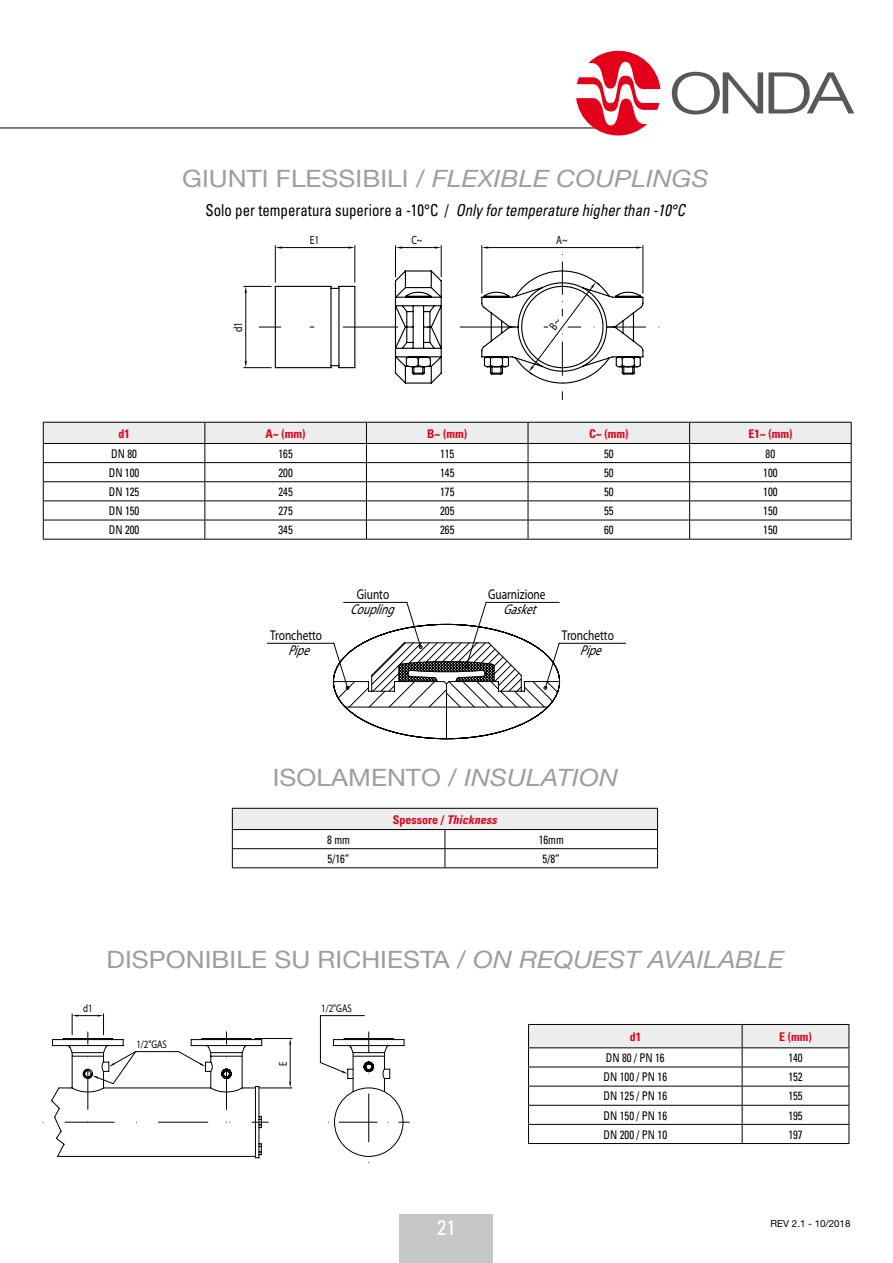
<style>
.page{position:relative;width:893px;height:1263px;background:#fff}
.page>*{position:absolute;margin:0;border:0;box-sizing:border-box;transform-origin:0 0}
.t1{font:24px "Helvetica Neue LT Std";color:#9c9e9f;scale:1.09 1}
.t2{font:condensed 21px "Univers";color:#fff}
.t3{font:condensed 16.5px "Univers";color:#000;scale:.9 1}
.t4{font:14.25px "Myriad Pro";color:#000;scale:.8 1}
.t5{font:italic 14.25px "Myriad Pro";color:#000;scale:.8 1}
.t6{font:condensed 12px "Univers";color:#000;scale:.9 1}
.t7{font:700 condensed 12px "Univers";color:#e2001a}
.t8{font:12px "Myriad Pro";color:#000;scale:.8 1}
.t9{font:11.1px "Myriad Pro";color:#000;scale:.8 1}
.t10{font:9.75px "Helvetica Neue LT Std";color:#000}
.s1{font-style:italic}
</style>
<div class="page">
<div style="left:400px;top:1214px;width:93px;height:49px;background:#c6c7c8"></div>
<hr style="left:0;top:128px;width:603px;height:1px;background:#000">
<svg style="left:576px;top:51px;width:84px;height:85px"></svg>
<svg style="left:672px;top:72px;width:182px;height:43px"></svg>
<svg style="left:43px;top:1014px;width:366px;height:149px"></svg>
<svg style="left:528px;top:1024px;width:322px;height:119px"></svg>
<hr style="left:528px;top:1143px;width:214px;height:1px;background:#000">
<hr style="left:742px;top:1143px;width:107px;height:1px;background:#000">
<svg style="left:43px;top:422px;width:809px;height:117px"></svg>
<hr style="left:43px;top:539px;width:162px;height:1px;background:#000">
<hr style="left:205px;top:539px;width:161px;height:1px;background:#000">
<hr style="left:366px;top:539px;width:162px;height:1px;background:#000">
<hr style="left:528px;top:539px;width:162px;height:1px;background:#000">
<hr style="left:690px;top:539px;width:162px;height:1px;background:#000">
<div style="left:232px;top:808px;width:426px;height:21px;background:#eceded"></div>
<hr style="left:232px;top:808px;width:213px;height:1px;background:#000">
<hr style="left:445px;top:808px;width:213px;height:1px;background:#000">
<hr style="left:232px;top:829px;width:213px;height:1px;background:#000">
<hr style="left:445px;top:829px;width:213px;height:1px;background:#000">
<hr style="left:232px;top:848px;width:213px;height:1px;background:#000">
<svg style="left:232px;top:809px;width:1px;height:58px"></svg>
<hr style="left:445px;top:848px;width:213px;height:1px;background:#000">
<svg style="left:445px;top:830px;width:1px;height:37px"></svg>
<svg style="left:657px;top:809px;width:1px;height:58px"></svg>
<hr style="left:232px;top:867px;width:213px;height:1px;background:#000">
<hr style="left:445px;top:867px;width:213px;height:1px;background:#000">
<svg style="left:267px;top:602px;width:359px;height:138px"></svg>
<hr style="left:481px;top:246px;width:1px;height:47px;background:#000">
<hr style="left:642px;top:246px;width:1px;height:47px;background:#000">
<hr style="left:488px;top:247px;width:148px;height:1px;background:#000">
<svg style="left:482px;top:246px;width:6px;height:3px"></svg>
<svg style="left:636px;top:246px;width:7px;height:3px"></svg>
<hr style="left:395px;top:246px;width:1px;height:31px;background:#000">
<hr style="left:441px;top:246px;width:1px;height:31px;background:#000">
<hr style="left:402px;top:247px;width:33px;height:1px;background:#000">
<svg style="left:396px;top:246px;width:6px;height:3px"></svg>
<svg style="left:435px;top:246px;width:6px;height:3px"></svg>
<hr style="left:354px;top:246px;width:1px;height:36px;background:#000">
<hr style="left:275px;top:246px;width:1px;height:36px;background:#000">
<hr style="left:282px;top:247px;width:66px;height:1px;background:#000">
<svg style="left:348px;top:246px;width:7px;height:3px"></svg>
<svg style="left:275px;top:246px;width:7px;height:3px"></svg>
<svg style="left:244px;top:255px;width:415px;height:144px"></svg>
<h1 class="t1" style="left:182px;top:164px;width:485px">GIUNTI FLESSIBILI / <span class="s1">FLEXIBLE COUPLINGS</span></h1>
<h3 class="t3" style="left:206px;top:199px;width:534px">Solo per temperatura superiore a -10°C / <span class="s1">Only for temperature higher than -10°C</span></h3>
<p class="t8" style="left:231px;top:332px;width:14px;rotate:-90deg">d1</p>
<p class="t8" style="left:310px;top:232px;width:14px">E1</p>
<p class="t8" style="left:411px;top:232px;width:16px">C~</p>
<p class="t8" style="left:556px;top:232px;width:16px">A~</p>
<p class="t7" style="left:118px;top:426px;width:13px">d1</p>
<p class="t7" style="left:266px;top:426px;width:41px">A~ (mm)</p>
<p class="t7" style="left:427px;top:426px;width:41px">B~ (mm)</p>
<p class="t7" style="left:589px;top:426px;width:41px">C~ (mm)</p>
<p class="t7" style="left:748px;top:426px;width:45px">E1~ (mm)</p>
<p class="t6" style="left:111px;top:446px;width:30px">DN 80</p>
<p class="t6" style="left:278px;top:446px;width:17px">165</p>
<p class="t6" style="left:440px;top:446px;width:17px">115</p>
<p class="t6" style="left:604px;top:446px;width:12px">50</p>
<p class="t6" style="left:766px;top:446px;width:12px">80</p>
<p class="t6" style="left:109px;top:465px;width:35px">DN 100</p>
<p class="t6" style="left:278px;top:465px;width:17px">200</p>
<p class="t6" style="left:440px;top:465px;width:17px">145</p>
<p class="t6" style="left:604px;top:465px;width:12px">50</p>
<p class="t6" style="left:763px;top:465px;width:17px">100</p>
<p class="t6" style="left:109px;top:484px;width:35px">DN 125</p>
<p class="t6" style="left:278px;top:484px;width:17px">245</p>
<p class="t6" style="left:440px;top:484px;width:17px">175</p>
<p class="t6" style="left:604px;top:484px;width:12px">50</p>
<p class="t6" style="left:763px;top:484px;width:17px">100</p>
<p class="t6" style="left:109px;top:503px;width:35px">DN 150</p>
<p class="t6" style="left:278px;top:503px;width:17px">275</p>
<p class="t6" style="left:440px;top:503px;width:17px">205</p>
<p class="t6" style="left:604px;top:503px;width:12px">55</p>
<p class="t6" style="left:763px;top:503px;width:17px">150</p>
<p class="t6" style="left:109px;top:522px;width:35px">DN 200</p>
<p class="t6" style="left:278px;top:522px;width:17px">345</p>
<p class="t6" style="left:440px;top:522px;width:17px">265</p>
<p class="t6" style="left:604px;top:522px;width:12px">60</p>
<p class="t6" style="left:763px;top:522px;width:17px">150</p>
<p class="t4" style="left:270px;top:627px;width:67px">Tronchetto</p>
<p class="t4" style="left:357px;top:586px;width:42px">Giunto</p>
<p class="t5" style="left:350px;top:601px;width:63px">Coupling</p>
<p class="t4" style="left:488px;top:586px;width:73px">Guarnizione</p>
<p class="t5" style="left:503px;top:601px;width:50px">Gasket</p>
<p class="t4" style="left:562px;top:627px;width:67px">Tronchetto</p>
<p class="t5" style="left:288px;top:641px;width:35px">Pipe</p>
<p class="t5" style="left:580px;top:641px;width:35px">Pipe</p>
<h1 class="t1" style="left:273px;top:763px;width:318px">ISOLAMENTO / <span class="s1">INSULATION</span></h1>
<p class="t7" style="left:393px;top:812px;width:105px">Spessore / <span class="s1">Thickness</span></p>
<p class="t6" style="left:327px;top:832px;width:27px">8 mm</p>
<p class="t6" style="left:539px;top:832px;width:29px">16mm</p>
<p class="t6" style="left:328px;top:851px;width:26px">5/16”</p>
<p class="t6" style="left:543px;top:851px;width:21px">5/8”</p>
<p class="t9" style="left:83px;top:1002px;width:13px">d1</p>
<h1 class="t1" style="left:107px;top:945px;width:623px">DISPONIBILE SU RICHIESTA / <span class="s1">ON REQUEST AVAILABLE</span></h1>
<p class="t9" style="left:136px;top:1037px;width:40px">1/2"GAS</p>
<p class="t9" style="left:276px;top:1066px;width:7px;rotate:-90deg">E</p>
<p class="t9" style="left:321px;top:1001px;width:40px">1/2"GAS</p>
<p class="t7" style="left:630px;top:1029px;width:13px">d1</p>
<p class="t7" style="left:779px;top:1029px;width:34px">E (mm)</p>
<p class="t6" style="left:606px;top:1050px;width:67px">DN 80 / PN 16</p>
<p class="t6" style="left:788px;top:1050px;width:17px">140</p>
<p class="t6" style="left:604px;top:1069px;width:72px">DN 100 / PN 16</p>
<p class="t6" style="left:788px;top:1069px;width:17px">152</p>
<p class="t6" style="left:604px;top:1088px;width:72px">DN 125 / PN 16</p>
<p class="t6" style="left:788px;top:1088px;width:17px">155</p>
<p class="t6" style="left:604px;top:1108px;width:72px">DN 150 / PN 16</p>
<p class="t6" style="left:788px;top:1108px;width:17px">195</p>
<p class="t6" style="left:604px;top:1127px;width:72px">DN 200 / PN 10</p>
<p class="t6" style="left:788px;top:1127px;width:17px">197</p>
<h2 class="t2" style="left:437px;top:1214px;width:20px">21</h2>
<p class="t10" style="left:771px;top:1218px;width:81px">REV 2.1 - 10/2018</p>
</div>
